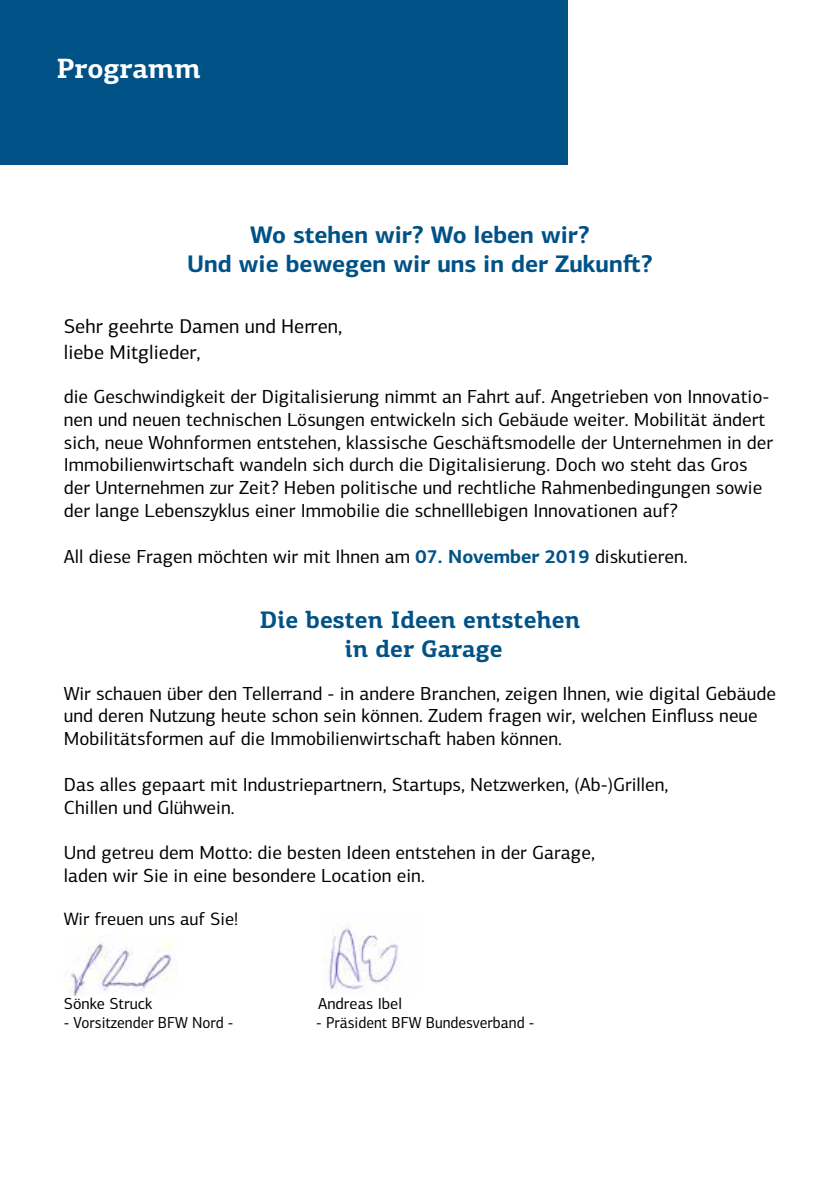
<style>
.page{position:relative;width:840px;height:1191px;background:#fff}
.page>*{position:absolute;margin:0;border:0;box-sizing:border-box;transform-origin:0 0}
.t1{font:700 28px "PF Centro Slab Pro";color:#fff}
.t2{font:700 24px/28.8px "PF Centro Sans Pro";color:#005286;text-align:center}
.t3{font:700 24px/28.8px "PF Centro Slab Pro";color:#005286;text-align:center}
.t4{font:20px/25.2px "PF Centro Sans Pro";color:#000}
.t5{font:19px/22.8px "PF Centro Sans Pro";color:#000}
.t6{font:18px "PF Centro Sans Pro";color:#000}
.t7{font:16px "PF Centro Sans Pro";color:#000;scale:.95 1}
.t8{font:16px "PF Centro Sans Pro";color:#000}
.s1{font-weight:700;color:#005286}
</style>
<div class="page">
<div style="left:0;top:0;width:567px;height:165px;background:#005286"></div>
<img style="left:322px;top:925px;width:77px;height:68px">
<img style="left:70px;top:935px;width:106px;height:60px">
<h1 class="t1" style="left:57px;top:50px;width:145px">Programm</h1>
<p class="t2" style="left:187px;top:220px;width:467px">Wo stehen wir? Wo leben wir?<br>Und wie bewegen wir uns in der Zukunft?</p>
<p class="t4" style="left:64px;top:314px;width:280px">Sehr geehrte Damen und Herren, liebe Mitglieder,</p>
<p class="t5" style="left:64px;top:385px;width:710px">die Geschwindigkeit der Digitalisierung nimmt an Fahrt auf. Angetrieben von Innovatio&shy;nen und neuen technischen Lösungen entwickeln sich Gebäude weiter. Mobilität ändert sich, neue Wohnformen entstehen, klassische Geschäftsmodelle der Unternehmen in der Immobilienwirtschaft wandeln sich durch die Digitalisierung. Doch wo steht das Gros der Unternehmen zur Zeit? Heben politische und rechtliche Rahmenbedingungen sowie der lange Lebenszyklus einer Immobilie die schnelllebigen Innovationen auf?</p>
<p class="t5" style="left:64px;top:545px;width:625px">All diese Fragen möchten wir mit Ihnen am <span class="s1">07. November 2019</span> diskutieren.</p>
<p class="t3" style="left:259px;top:605px;width:322px">Die besten Ideen entstehen in der Garage</p>
<p class="t5" style="left:64px;top:681px;width:713px">Wir schauen über den Tellerrand - in andere Branchen, zeigen Ihnen, wie digital Gebäude und deren Nutzung heute schon sein können. Zudem fragen wir, welchen Einfluss neue<br>Mobilitätsformen auf die Immobilienwirtschaft haben können.</p>
<p class="t5" style="left:64px;top:773px;width:606px">Das alles gepaart mit Industriepartnern, Startups, Netzwerken, (Ab-)Grillen,<br>Chillen und Glühwein.</p>
<p class="t5" style="left:64px;top:841px;width:532px">Und getreu dem Motto: die besten Ideen entstehen in der Garage, laden wir Sie in eine besondere Location ein.</p>
<p class="t6" style="left:64px;top:908px;width:176px">Wir freuen uns auf Sie!</p>
<p class="t8" style="left:64px;top:994px;width:90px">Sönke Struck</p>
<p class="t8" style="left:318px;top:994px;width:85px">Andreas Ibel</p>
<p class="t7" style="left:64px;top:1013px;width:180px">- Vorsitzender BFW Nord -</p>
<p class="t7" style="left:316px;top:1013px;width:231px">- Präsident BFW Bundesverband -</p>
</div>
